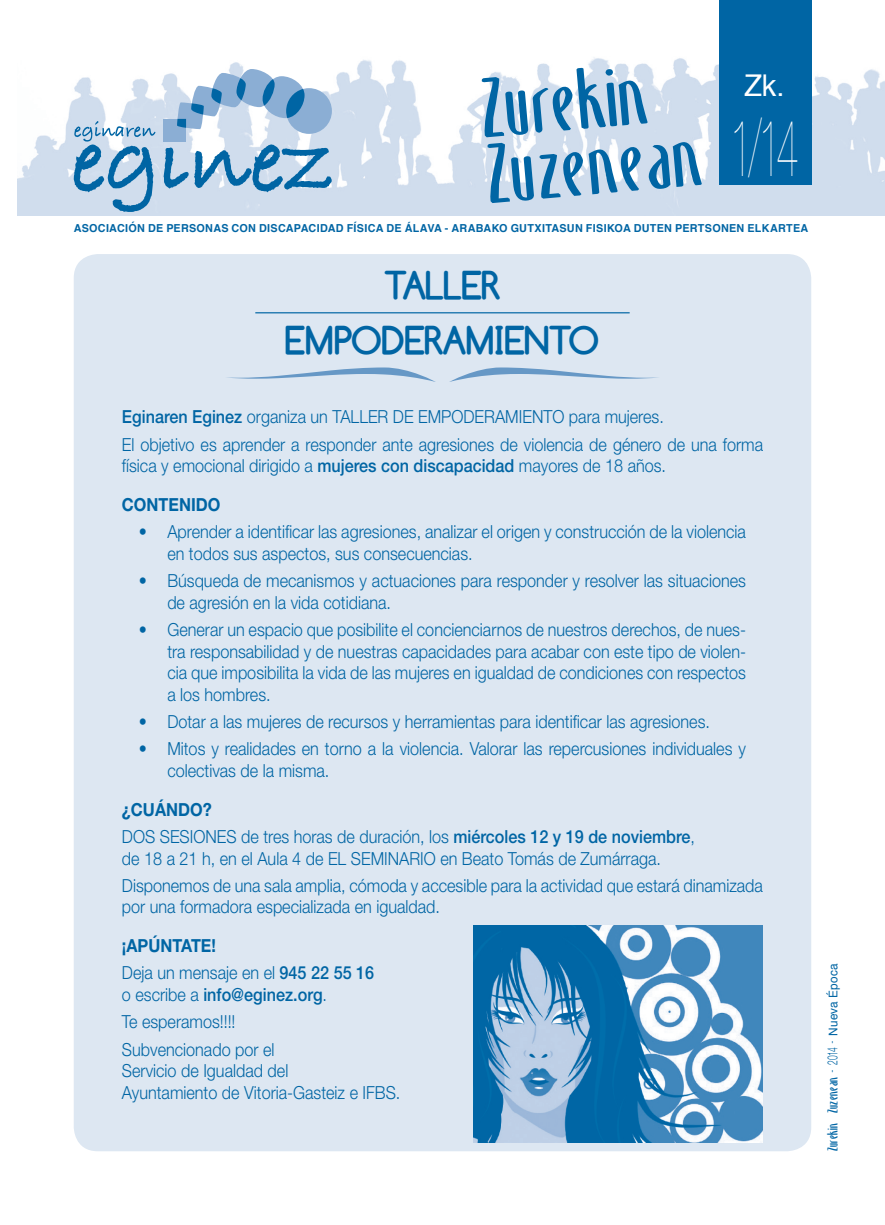
<style>
.page{position:relative;width:885px;height:1225px;background:#fff}
.page>*{position:absolute;margin:0;border:0;box-sizing:border-box;transform-origin:0 0}
.t1{font:700 82.2px/66px "Monika";color:#0065a4;scale:1.2 1}
.t2{font:200 80px "Helvetica Neue";color:#fff;scale:.5 1}
.t3{font:700 39.4px/55.2px "Comfortaa";color:#0065a4;text-align:center}
.t4{font:30px "Helvetica";color:#fff}
.t5{font:300 18px/21.6px "Helvetica Neue";color:#0065a4;scale:.9 1}
.t6{font:700 14px "Monika";color:#0065a4;scale:1.2 1}
.t7{font:700 11px "Helvetica";letter-spacing:.025em;color:#0065a4}
.s1{font-weight:500}
.s2{font-weight:700}
.s3{font-family:"Helvetica Neue";font-weight:300}
.s4{font-family:"Helvetica";font-weight:400;font-size:12px}
</style>
<div class="page">
<img style="left:17px;top:17px;width:867px;height:199px">
<svg style="left:163px;top:144px;width:168px;height:48px;background:#8eb7d6"></svg>
<div style="left:191px;top:86px;width:31px;height:30px;background:#8baed4;border-radius:8px"></div>
<svg style="left:177px;top:102px;width:27px;height:27px"></svg>
<div style="left:163px;top:119px;width:23px;height:23px;background:#8baed4"></div>
<div style="left:286px;top:88px;width:46px;height:46px;background:#8baed4;border-radius:50%"></div>
<div style="left:262px;top:76px;width:42px;height:42px;background:#8baed4;border-radius:19px"></div>
<div style="left:236px;top:69px;width:38px;height:38px;background:#8baed4;border-radius:15px"></div>
<div style="left:211px;top:73px;width:35px;height:34px;background:#8baed4;border-radius:11px"></div>
<svg style="left:177px;top:103px;width:27px;height:25px"></svg>
<svg style="left:211px;top:88px;width:11px;height:16px"></svg>
<svg style="left:236px;top:78px;width:10px;height:22px"></svg>
<svg style="left:262px;top:79px;width:12px;height:27px"></svg>
<svg style="left:286px;top:89px;width:18px;height:29px"></svg>
<svg style="left:74px;top:121px;width:81px;height:91px;background:#95bbd8"></svg>
<div style="left:719px;top:0;width:92px;height:184px;background:#0065a4"></div>
<div style="left:74px;top:254px;width:737px;height:897px;background:#dde7f2;border-radius:24px"></div>
<hr style="left:255px;top:312px;width:374px;height:1px;background:#0065a4">
<svg style="left:227px;top:367px;width:209px;height:15px"></svg>
<svg style="left:449px;top:367px;width:209px;height:15px"></svg>
<img style="left:473px;top:925px;width:289px;height:217px">
<h1 class="t1" style="left:478px;top:75px;width:183px;rotate:-5deg">Zurekin<br>Zuzenean</h1>
<h3 class="t4" style="left:744px;top:63px;width:42px">Zk.</h3>
<h2 class="t2" style="left:730px;top:102px;width:139px">1/14</h2>
<p class="t7" style="left:74px;top:219px;width:736px">ASOCIACIÓN DE PERSONAS CON DISCAPACIDAD FÍSICA DE ÁLAVA - ARABAKO GUTXITASUN FISIKOA DUTEN PERTSONEN ELKARTEA</p>
<h3 class="t3" style="left:286px;top:257px;width:314px">TALLER<br>EMPODERAMIENTO</h3>
<p class="t5" style="left:122px;top:403px;width:713px;line-height:27.2px"><span class="s1">Eginaren Eginez</span> organiza un TALLER DE EMPODERAMIENTO para mujeres.<br>El objetivo es aprender a responder ante agresiones de violencia de género de una forma</p>
<p class="t5" style="left:122px;top:446px;width:606px;line-height:38.6px">física y emocional dirigido a <span class="s1">mujeres con discapacidad</span> mayores de 18 años.<br><span class="s2">CONTENIDO</span></p>
<p class="t5" style="left:167px;top:520px;width:644px;text-indent:-28px">• Aprender a identificar las agresiones, analizar el origen y construcción de la violencia en todos sus aspectos, sus consecuencias.</p>
<p class="t5" style="left:167px;top:569px;width:644px;text-indent:-28px">• Búsqueda de mecanismos y actuaciones para responder y resolver las situaciones de agresión en la vida cotidiana.</p>
<p class="t5" style="left:167px;top:618px;width:644px;text-align:justify;text-indent:-28px">• Generar un espacio que posibilite el concienciarnos de nuestros derechos, de nues&shy;tra responsabilidad y de nuestras capacidades para acabar con este tipo de violen&shy;cia que imposibilita la vida de las mujeres en igualdad de condiciones con respectos a los hombres.</p>
<p class="t5" style="left:139px;top:710px;width:636px">• Dotar a las mujeres de recursos y herramientas para identificar las agresiones.</p>
<p class="t5" style="left:167px;top:738px;width:644px;text-indent:-28px">• Mitos y realidades en torno a la violencia. Valorar las repercusiones individuales y colectivas de la misma.</p>
<p class="t5" style="left:122px;top:795px;width:638px;line-height:27.2px"><span class="s2">¿CUÁNDO?<br></span>DOS SESIONES de tres horas de duración, los <span class="s1">miércoles 12 y 19 de noviembre</span>,</p>
<p class="t5" style="left:122px;top:844px;width:713px;line-height:27.2px">de 18 a 21 h, en el Aula 4 de EL SEMINARIO en Beato Tomás de Zumárraga.<br>Disponemos de una sala amplia, cómoda y accesible para la actividad que estará dinamizada</p>
<p class="t5" style="left:122px;top:896px;width:355px">por una formadora especializada en igualdad.</p>
<p class="t5" style="left:122px;top:931px;width:282px;line-height:27.2px"><span class="s2">¡APÚNTATE!<br></span>Deja un mensaje en el <span class="s1">945 22 55 16</span></p>
<p class="t5" style="left:122px;top:980px;width:229px;line-height:27.2px">o escribe a <span class="s1">info@eginez.org</span>.<br>Te esperamos!!!!<br>Subvencionado por el</p>
<p class="t5" style="left:122px;top:1059px;width:311px">Servicio de Igualdad del<br>Ayuntamiento de Vitoria-Gasteiz e IFBS.</p>
<p class="t6" style="left:824px;top:1151px;width:158px;rotate:-90deg">Zurekin Zuzenean - <span class="s3">2014</span> - <span class="s4">Nueva Época</span></p>
</div>
